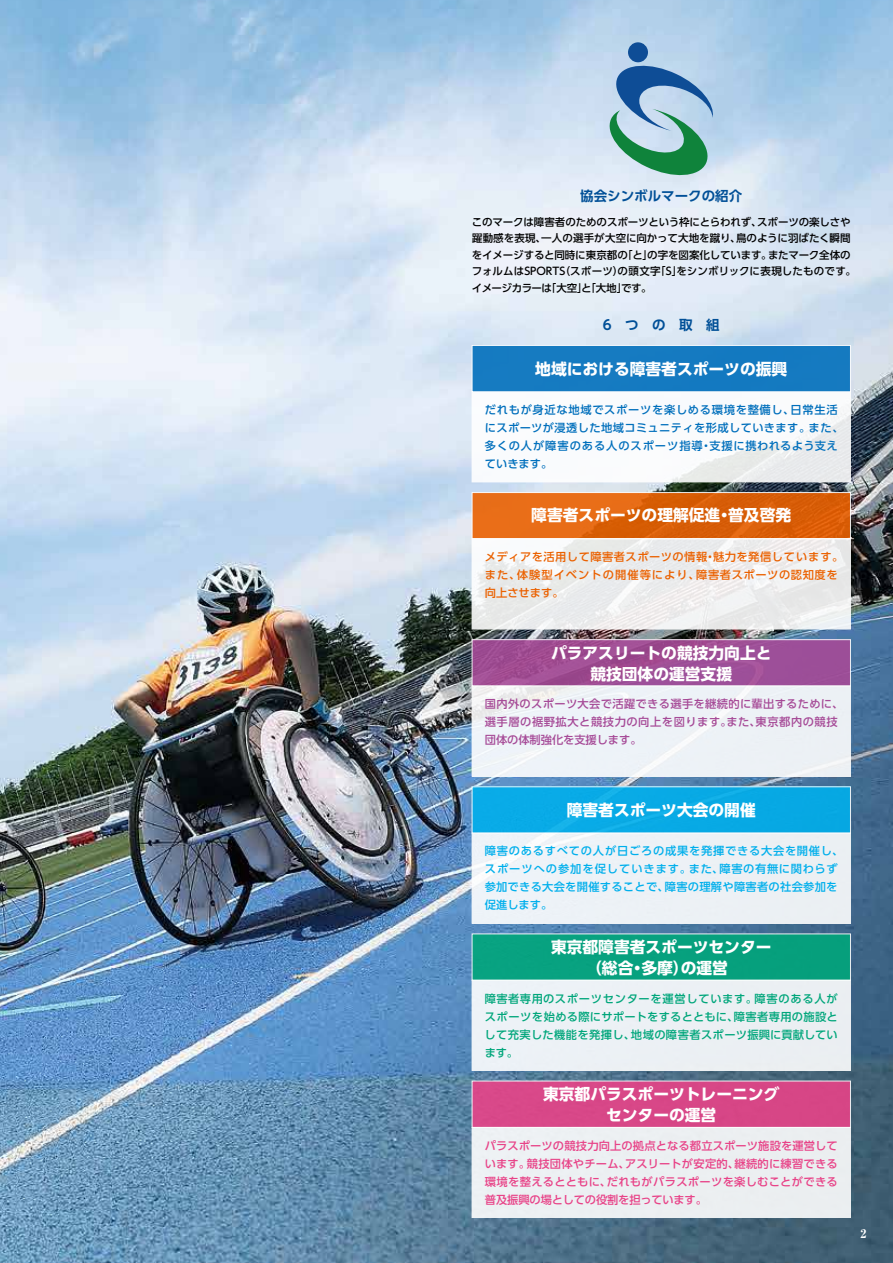
<style>
.page{position:relative;width:893px;height:1263px;background:#fff}
.page>*{position:absolute;margin:0;border:0;box-sizing:border-box;transform-origin:0 0}
.t1{font:700 15.75px/21px "UD Shin Go Pro";color:#fff;text-align:center}
.t2{font:700 13.5px "UD Shin Go Pro De";color:#004f97}
.t3{font:800 12px "Ryumin Pro";color:#fff}
.t4{font:500 11.25px/18px "UD Shin Go Pro";letter-spacing:.02em;color:#e84388;text-align:justify}
.t5{font:500 11.25px/18px "UD Shin Go Pro";letter-spacing:.06em;color:#00afec}
.t6{font:500 11.25px/18px "UD Shin Go Pro";letter-spacing:.06em;color:#006fbc}
.t7{font:500 11.25px/18px "UD Shin Go Pro";letter-spacing:.03em;color:#00a67b;text-align:justify}
.t8{font:500 11.25px/18px "UD Shin Go Pro";letter-spacing:.03em;color:#a64a97}
.t9{font:500 11.25px/18px "UD Shin Go Pro";letter-spacing:.05em;color:#eb6100}
.t10{font:500 10.5px/16.5px "UD Shin Go Pro";letter-spacing:-.01em;color:#000}
</style>
<div class="page">
<img style="left:0;top:0;width:893px;height:1263px">
<svg style="left:604px;top:62px;width:111px;height:117px;background:#88b5bf"></svg>
<div style="left:628px;top:42px;width:20px;height:20px;background:#0e4d96;border-radius:50%"></div>
<img style="left:0;top:59px;width:20px;height:284px">
<div style="left:472px;top:934px;width:378px;height:46px;background:#07a17e"></div>
<div style="left:472px;top:980px;width:378px;height:90px;background:#ecf0f4"></div>
<div style="left:472px;top:980px;width:379px;height:91px;border:1px solid #fff"></div>
<div style="left:472px;top:1081px;width:378px;height:46px;background:#d84787"></div>
<div style="left:472px;top:1127px;width:378px;height:90px;background:#eceff2"></div>
<div style="left:472px;top:1127px;width:379px;height:91px;border:1px solid #fff"></div>
<div style="left:472px;top:787px;width:378px;height:46px;background:#08aae5"></div>
<div style="left:472px;top:833px;width:378px;height:90px;background:#ecf1f6"></div>
<div style="left:472px;top:833px;width:379px;height:90px;border:1px solid #fff"></div>
<div style="left:472px;top:640px;width:378px;height:46px;background:linear-gradient(to right,#a04c90,#9d4f9a)"></div>
<div style="left:472px;top:639px;width:379px;height:47px;border:1px solid #fff"></div>
<div style="left:472px;top:686px;width:378px;height:90px;background:#edf2f7"></div>
<div style="left:472px;top:686px;width:379px;height:90px;border:1px solid #fff"></div>
<svg style="left:474px;top:393px;width:375px;height:87px"></svg>
<div style="left:472px;top:391px;width:379px;height:91px;border:1px solid #fff"></div>
<div style="left:472px;top:345px;width:378px;height:47px;background:#157ac1"></div>
<div style="left:472px;top:345px;width:379px;height:47px;border:1px solid #fff"></div>
<div style="left:472px;top:492px;width:378px;height:47px;background:linear-gradient(to bottom,#e0650f,#de620c)"></div>
<div style="left:472px;top:492px;width:379px;height:47px;border:1px solid #fff"></div>
<div style="left:472px;top:539px;width:378px;height:90px;background:linear-gradient(to bottom,#eff0f0,#ececec)"></div>
<div style="left:472px;top:539px;width:379px;height:90px;border:1px solid #fff"></div>
<p class="t2" style="left:580px;top:185px;width:163px">協会シンボルマークの紹介</p>
<p class="t10" style="left:472px;top:213px;width:386px">このマークは障害者のためのスポーツという枠にとらわれず、スポーツの楽しさや躍動感を表現、一人の選手が大空に向かって大地を蹴り、鳥のように羽ばたく瞬間をイメージすると同時に東京都の「と」の字を図案化しています。またマーク全体のフォルムはSPORTS（スポーツ）の頭文字「S」をシンボリックに表現したものです。イメージカラーは「大空」と「大地」です。</p>
<p class="t2" style="left:603px;top:314px;width:118px">6　つ　の　取　組</p>
<h1 class="t1" style="left:535px;top:358px;width:253px">地域における障害者スポーツの振興</h1>
<p class="t6" style="left:485px;top:400px;width:360px">だれもが身近な地域でスポーツを楽しめる環境を整備し、日常生活にスポーツが浸透した地域コミュニティを形成していきます。また、多くの人が障害のある人のスポーツ指導・支援に携われるよう支えていきます。</p>
<h1 class="t1" style="left:531px;top:504px;width:261px">障害者スポーツの理解促進・普及啓発</h1>
<p class="t9" style="left:485px;top:547px;width:360px">メディアを活用して障害者スポーツの情報・魅力を発信しています。また、体験型イベントの開催等により、障害者スポーツの認知度を向上させます。</p>
<h1 class="t1" style="left:551px;top:642px;width:222px">パラアスリートの競技力向上と競技団体の運営支援</h1>
<p class="t8" style="left:485px;top:695px;width:360px">国内外のスポーツ大会で活躍できる選手を継続的に輩出するために、選手層の裾野拡大と競技力の向上を図ります。また、東京都内の競技団体の体制強化を支援します。</p>
<h1 class="t1" style="left:567px;top:799px;width:190px">障害者スポーツ大会の開催</h1>
<p class="t5" style="left:485px;top:842px;width:360px">障害のあるすべての人が日ごろの成果を発揮できる大会を開催し、スポーツへの参加を促していきます。また、障害の有無に関わらず参加できる大会を開催することで、障害の理解や障害者の社会参加を促進します。</p>
<h1 class="t1" style="left:551px;top:936px;width:222px">東京都障害者スポーツセンター（総合・多摩）の運営</h1>
<p class="t7" style="left:485px;top:989px;width:355px">障害者専用のスポーツセンターを運営しています。障害のある人がスポーツを始める際にサポートをするとともに、障害者専用の施設として充実した機能を発揮し、地域の障害者スポーツ振興に貢献しています。</p>
<h1 class="t1" style="left:543px;top:1083px;width:238px">東京都パラスポーツトレーニングセンターの運営</h1>
<p class="t4" style="left:485px;top:1136px;width:355px">パラスポーツの競技力向上の拠点となる都立スポーツ施設を運営しています。競技団体やチーム、アスリートが安定的、継続的に練習できる環境を整えるとともに、だれもがパラスポーツを楽しむことができる普及振興の場としての役割を担っています。</p>
<p class="t3" style="left:861px;top:1224px;width:7px">2</p>
</div>
